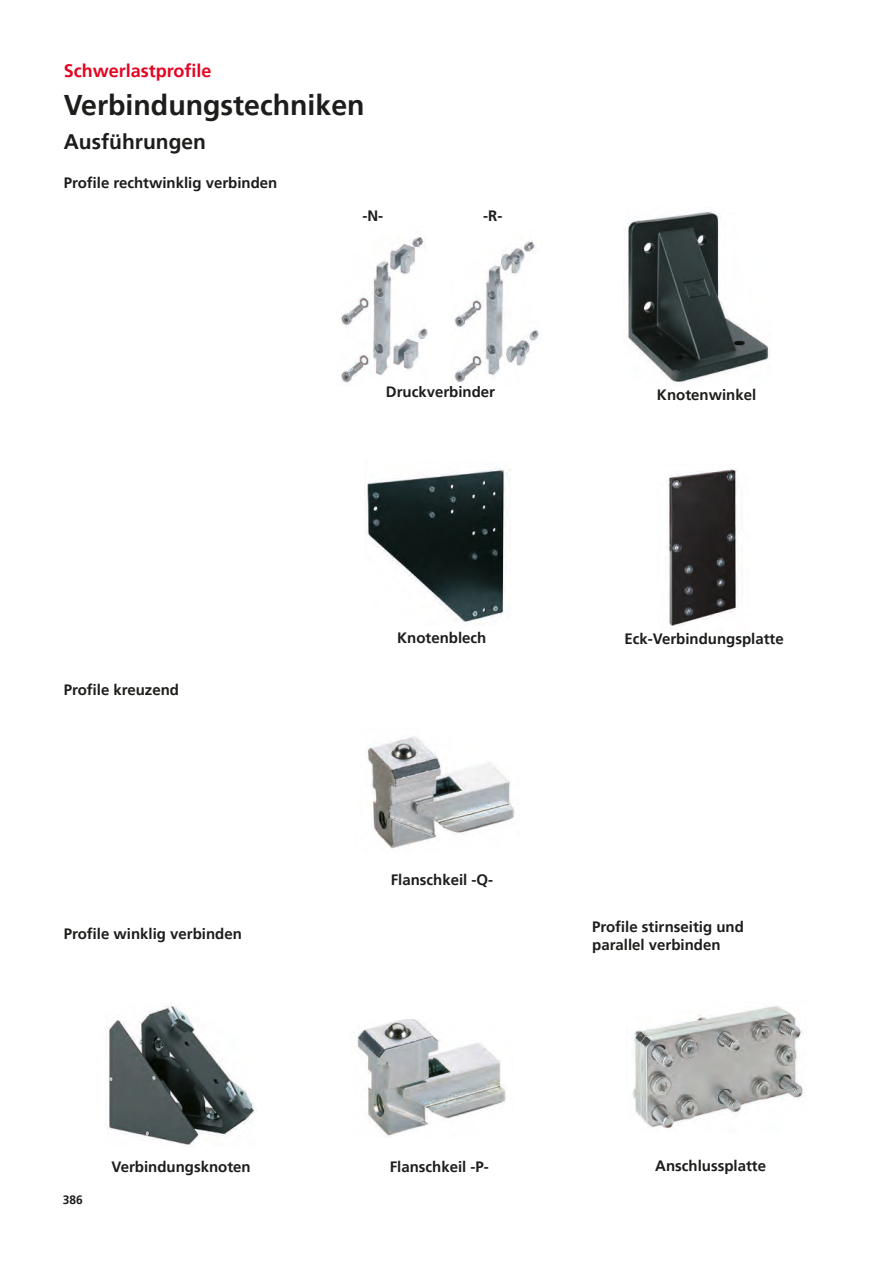
<style>
.page{position:relative;width:893px;height:1263px;background:#fff}
.page>*{position:absolute;margin:0;border:0;box-sizing:border-box;transform-origin:0 0}
.t1{font:700 28.5px "Frutiger LT Pro";color:#1d1d1b}
.t2{font:700 21px "Frutiger LT Pro";color:#1d1d1b}
.t3{font:700 18px "Frutiger LT Pro";color:#e40522}
.t4{font:700 15px/18px "Frutiger LT Pro";color:#1d1d1b}
.t5{font:700 12px "Frutiger LT Pro";color:#1d1d1b}
</style>
<div class="page">
<img style="left:454px;top:240px;width:85px;height:143px">
<img style="left:341px;top:234px;width:87px;height:149px">
<img style="left:105px;top:1005px;width:152px;height:142px">
<img style="left:667px;top:469px;width:75px;height:158px">
<img style="left:628px;top:211px;width:141px;height:172px">
<img style="left:367px;top:468px;width:143px;height:154px">
<img style="left:367px;top:736px;width:148px;height:113px">
<img style="left:357px;top:1019px;width:149px;height:117px">
<img style="left:632px;top:1006px;width:172px;height:122px">
<p class="t3" style="left:64px;top:60px;width:149px">Schwerlastprofile</p>
<h1 class="t1" style="left:64px;top:88px;width:302px">Verbindungstechniken</h1>
<h2 class="t2" style="left:64px;top:129px;width:144px">Ausführungen</h2>
<p class="t4" style="left:64px;top:174px;width:215px">Profile rechtwinklig verbinden</p>
<p class="t4" style="left:362px;top:206px;width:22px">-N-</p>
<p class="t4" style="left:483px;top:206px;width:21px">-R-</p>
<p class="t4" style="left:386px;top:382px;width:111px">Druckverbinder</p>
<p class="t4" style="left:657px;top:385px;width:101px">Knotenwinkel</p>
<p class="t4" style="left:64px;top:680px;width:117px">Profile kreuzend</p>
<p class="t4" style="left:64px;top:924px;width:180px">Profile winklig verbinden</p>
<p class="t5" style="left:63px;top:1193px;width:22px">386</p>
<p class="t4" style="left:111px;top:1157px;width:141px">Verbindungsknoten</p>
<p class="t4" style="left:397px;top:629px;width:91px">Knotenblech</p>
<p class="t4" style="left:624px;top:630px;width:161px">Eck-Verbindungsplatte</p>
<p class="t4" style="left:391px;top:871px;width:104px">Flanschkeil -Q-</p>
<p class="t4" style="left:592px;top:918px;width:153px">Profile stirnseitig und parallel verbinden</p>
<p class="t4" style="left:390px;top:1157px;width:101px">Flanschkeil -P-</p>
<p class="t4" style="left:655px;top:1157px;width:112px">Anschlussplatte</p>
</div>
